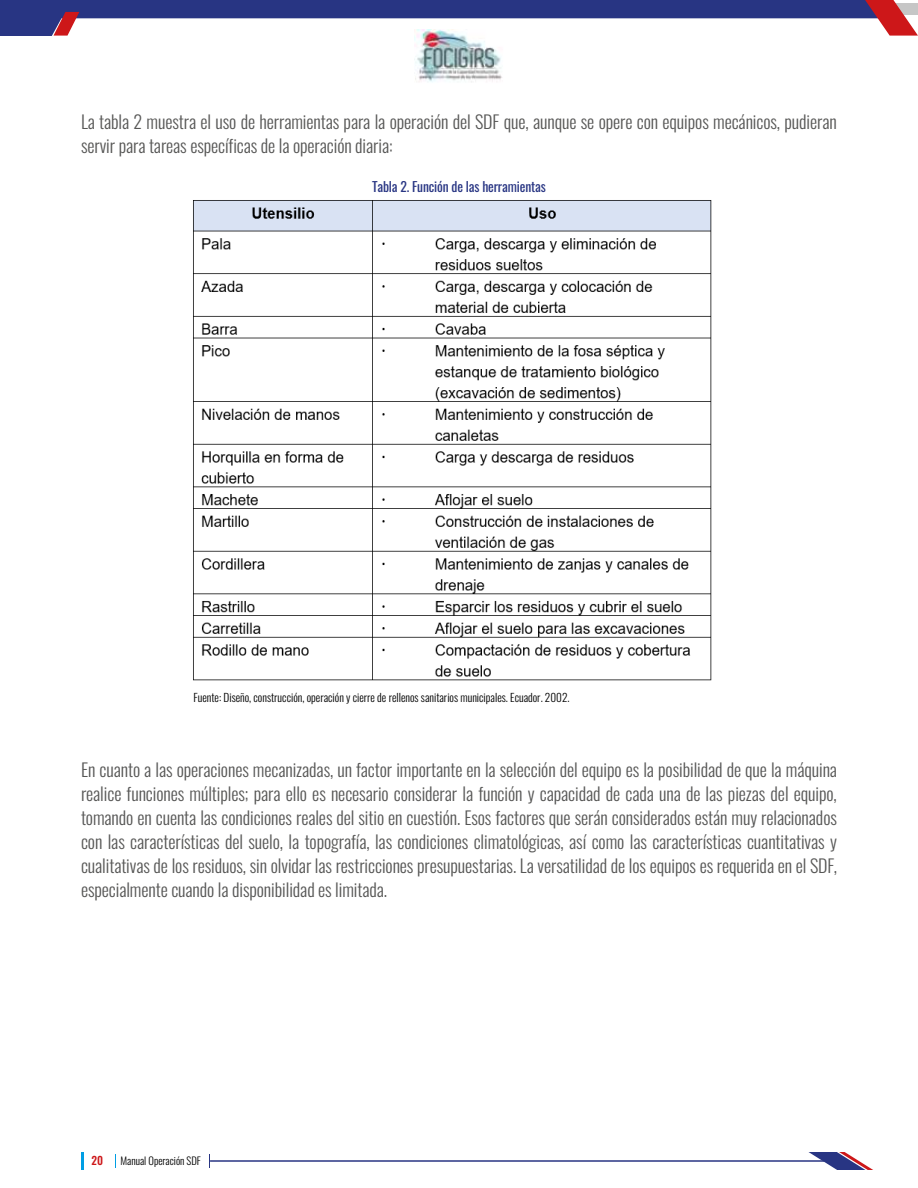
<style>
.page{position:relative;width:918px;height:1188px;background:#fff}
.page>*{position:absolute;margin:0;border:0;box-sizing:border-box;transform-origin:0 0}
.t1{font:300 18px/24px "Oswald";letter-spacing:-.005em;color:#575756}
.t2{font:13.5px "Oswald";letter-spacing:-.01em;color:#283583}
.t3{font:300 11.25px "Oswald";color:#000}
.t4{font:500 11.25px "Oswald";color:#cd1719}
.t5{font:300 10.5px "Oswald";color:#000}
</style>
<div class="page">
<div style="left:0;top:0;width:892px;height:36px;background:#283583"></div>
<svg style="left:52px;top:0;width:866px;height:41px"></svg>
<hr style="left:210px;top:1160px;width:614px;height:2px;background:#283583">
<hr style="left:81px;top:1152px;width:3px;height:18px;background:#009ee4">
<svg style="left:115px;top:1154px;width:1px;height:13px"></svg>
<svg style="left:809px;top:1152px;width:64px;height:18px"></svg>
<img style="left:415px;top:30px;width:88px;height:52px">
<img style="left:193px;top:200px;width:519px;height:481px">
<p class="t1" style="left:81px;top:112px;width:757px">La tabla 2 muestra el uso de herramientas para la operación del SDF que, aunque se opere con equipos mecánicos, pudieran servir para tareas específicas de la operación diaria:</p>
<p class="t2" style="left:372px;top:181px;width:175px">Tabla 2. Función de las herramientas</p>
<p class="t3" style="left:193px;top:693px;width:378px">Fuente: Diseño, construcción, operación y cierre de rellenos sanitarios municipales. Ecuador. 2002.</p>
<p class="t1" style="left:81px;top:760px;width:758px;text-align:justify">En cuanto a las operaciones mecanizadas, un factor importante en la selección del equipo es la posibilidad de que la máquina realice funciones múltiples; para ello es necesario considerar la función y capacidad de cada una de las piezas del equipo, tomando en cuenta las condiciones reales del sitio en cuestión. Esos factores que serán considerados están muy relacionados con las características del suelo, la topografía, las condiciones climatológicas, así como las características cuantitativas y cualitativas de los residuos, sin olvidar las restricciones presupuestarias. La versatilidad de los equipos es requerida en el SDF, especialmente cuando la disponibilidad es limitada.</p>
<p class="t4" style="left:91px;top:1156px;width:13px">20</p>
<p class="t5" style="left:121px;top:1156px;width:82px">Manual Operación SDF</p>
</div>
